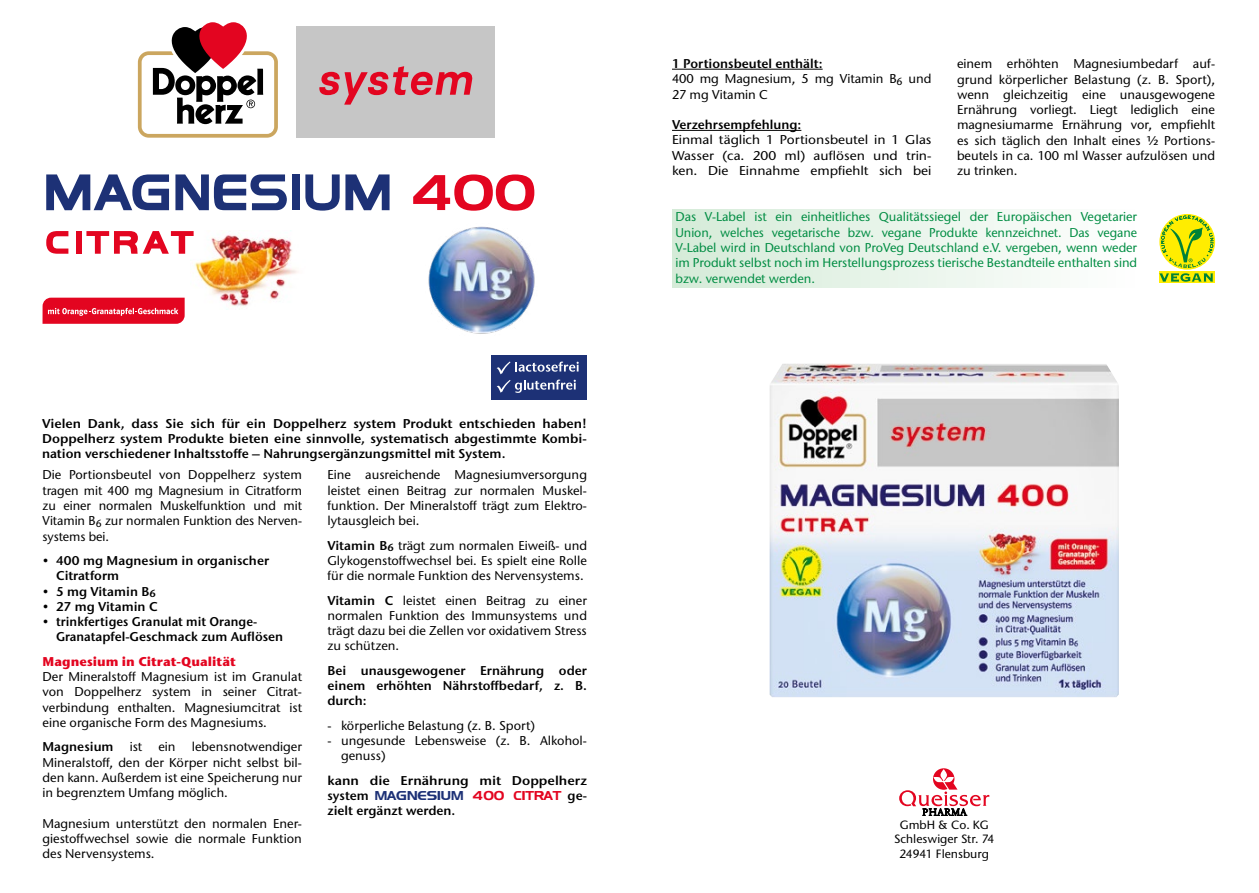
<style>
.page{position:relative;width:1259px;height:893px;background:#fff}
.page>*{position:absolute;margin:0;border:0;box-sizing:border-box;transform-origin:0 0}
.t1{font:500 12.75px/15.3px "Stone Sans ITC Pro";color:#000;text-align:justify}
.t2{font:500 12.75px/15.3px "Stone Sans ITC Pro";color:#018d43;text-align:justify}
.t3{font:600 12.75px/15.3px "Stone Sans ITC Pro";color:#000}
.t4{font:600 12.75px/15.3px "Stone Sans ITC Pro";color:#000;text-align:justify;scale:1.04 1}
.t5{font:500 12.75px/15.3px "Stone Sans ITC Pro";color:#000;text-align:justify;scale:1.07 1}
.t6{font:600 12.75px/15.3px "Stone Sans ITC Pro";color:#000;text-align:justify;scale:1.06 1}
.t7{font:700 12.75px "Stone Sans ITC Pro";color:#e30520}
.t8{font:500 12px/14.4px "Stone Sans ITC Pro";color:#000;text-align:center}
.s1{font-weight:600}
.s2{font-family:"Denmark";font-weight:400;color:#1d3176}
.s3{font-family:"Denmark";font-weight:400;color:#e30520}
</style>
<div class="page">
<div style="left:297px;top:26px;width:198px;height:112px;background:#c6c6c6"></div>
<svg style="left:319px;top:66px;width:154px;height:39px"></svg>
<svg style="left:137px;top:22px;width:141px;height:116px"></svg>
<img style="left:194px;top:230px;width:104px;height:76px">
<img style="left:428px;top:226px;width:107px;height:108px">
<svg style="left:46px;top:231px;width:22px;height:23px"></svg>
<div style="left:76px;top:231px;width:6px;height:23px;background:#e30520"></div>
<svg style="left:86px;top:231px;width:108px;height:23px"></svg>
<svg style="left:46px;top:174px;width:123px;height:36px"></svg>
<svg style="left:175px;top:174px;width:112px;height:36px"></svg>
<div style="left:292px;top:174px;width:8px;height:36px;background:#1d3176"></div>
<svg style="left:305px;top:174px;width:84px;height:37px"></svg>
<svg style="left:413px;top:174px;width:121px;height:37px"></svg>
<svg style="left:43px;top:298px;width:142px;height:26px"></svg>
<hr style="left:672px;top:69px;width:150px;height:1px;background:#000">
<hr style="left:672px;top:130px;width:129px;height:1px;background:#000">
<div style="left:672px;top:209px;width:468px;height:78px;background:linear-gradient(to right,#d5ebd8,#fefefe)"></div>
<svg style="left:1159px;top:216px;width:54px;height:66px"></svg>
<svg style="left:899px;top:768px;width:90px;height:48px"></svg>
<img style="left:769px;top:364px;width:349px;height:333px">
<div style="left:491px;top:355px;width:96px;height:45px;background:#1d3176"></div>
<svg style="left:496px;top:361px;width:83px;height:13px"></svg>
<svg style="left:496px;top:380px;width:80px;height:13px"></svg>
<p class="t4" style="left:42px;top:415px;width:525px">Vielen Dank, dass Sie sich für ein Doppelherz system Produkt entschieden haben!<br>Doppelherz system Produkte bieten eine sinnvolle, systematisch abgestimmte Kombi&shy;nation verschiedener Inhaltsstoffe – Nahrungsergänzungsmittel mit System.</p>
<p class="t1" style="left:43px;top:467px;width:261px">Die Portionsbeutel von Doppelherz system tragen mit 400 mg Magnesium in Citratform zu einer normalen Muskelfunktion und mit Vitamin B<sub>6</sub> zur normalen Funktion des Nerven&shy;systems bei.</p>
<p class="t3" style="left:56px;top:553px;width:215px;text-indent:-14px">• 400 mg Magnesium in organischer<br>Citratform</p>
<p class="t3" style="left:43px;top:583px;width:115px">• 5 mg Vitamin B<sub>6</sub></p>
<p class="t3" style="left:43px;top:599px;width:117px">• 27 mg Vitamin C</p>
<p class="t3" style="left:56px;top:614px;width:229px;text-indent:-13px">• trinkfertiges Granulat mit Orange-<br>Granatapfel-Geschmack zum Auflösen</p>
<p class="t7" style="left:43px;top:653px;width:195px">Magnesium in Citrat-Qualität</p>
<p class="t1" style="left:43px;top:669px;width:261px">Der Mineralstoff Magnesium ist im Granulat von Doppelherz system in seiner Citrat&shy;verbindung enthalten. Magnesiumcitrat ist eine organische Form des Magnesiums.</p>
<p class="t3" style="left:43px;top:739px;width:73px">Magnesium</p>
<p class="t1" style="left:130px;top:739px;width:14px">ist</p>
<p class="t1" style="left:158px;top:739px;width:19px">ein</p>
<p class="t1" style="left:327px;top:467px;width:261px">Eine ausreichende Magnesiumversorgung leistet einen Beitrag zur normalen Muskel&shy;funktion. Der Mineralstoff trägt zum Elektro&shy;lytausgleich bei.</p>
<p class="t1" style="left:327px;top:537px;width:261px"><span class="s1">Vitamin B</span><sub>6</sub> trägt zum normalen Eiweiß- und Glykogenstoffwechsel bei. Es spielt eine Rolle für die normale Funktion des Nervensystems.</p>
<p class="t1" style="left:327px;top:592px;width:261px"><span class="s1">Vitamin C</span> leistet einen Beitrag zu einer normalen Funktion des Immunsystems und trägt dazu bei die Zellen vor oxidativem Stress zu schützen.</p>
<p class="t3" style="left:327px;top:663px;width:261px;text-align:justify">Bei unausgewogener Ernährung oder einem erhöhten Nährstoffbedarf, z. B. durch:</p>
<p class="t1" style="left:327px;top:717px;width:209px">- körperliche Belastung (z. B. Sport)</p>
<p class="t1" style="left:341px;top:733px;width:247px;text-indent:-14px">- ungesunde Lebensweise (z. B. Alkohol&shy;genuss)</p>
<p class="t6" style="left:327px;top:772px;width:246px">kann die Ernährung mit Doppelherz system <span class="s2">MAGNESIUM</span> <span class="s3">400 CITRAT</span> ge&shy;zielt ergänzt werden.</p>
<p class="t1" style="left:43px;top:739px;width:261px;text-indent:149px">lebensnotwendiger Mineralstoff, den der Körper nicht selbst bil&shy;den kann. Außerdem ist eine Speicherung nur in begrenztem Umfang möglich.</p>
<p class="t1" style="left:43px;top:816px;width:261px">Magnesium unterstützt den normalen Ener&shy;giestoffwechsel sowie die normale Funktion des Nervensystems.</p>
<p class="t1" style="left:672px;top:56px;width:261px;text-align:left"><span class="s1">1 Portionsbeutel enthält:<br></span>400 mg Magnesium, 5 mg Vitamin B<sub>6</sub> und<br>27 mg Vitamin C</p>
<p class="t3" style="left:672px;top:117px;width:131px">Verzehrsempfehlung:</p>
<p class="t5" style="left:672px;top:132px;width:244px">Einmal täglich 1 Portionsbeutel in 1 Glas Wasser (ca. 200 ml) auflösen und trin&shy;ken. Die Einnahme empfiehlt sich bei</p>
<p class="t1" style="left:957px;top:56px;width:260px">einem erhöhten Magnesiumbedarf auf&shy;grund körperlicher Belastung (z. B. Sport), wenn gleichzeitig eine unausgewogene Ernährung vorliegt. Liegt lediglich eine magnesiumarme Ernährung vor, empfiehlt es sich täglich den Inhalt eines ½ Portions&shy;beutels in ca. 100 ml Wasser aufzulösen und zu trinken.</p>
<p class="t2" style="left:675px;top:209px;width:463px">Das V-Label ist ein einheitliches Qualitätssiegel der Europäischen Vegetarier Union, welches vegetarische bzw. vegane Produkte kennzeichnet. Das vegane V-Label wird in Deutschland von ProVeg Deutschland e.V. vergeben, wenn weder im Produkt selbst noch im Herstellungsprozess tierische Bestandteile enthalten sind bzw. verwendet werden.</p>
<p class="t8" style="left:894px;top:817px;width:102px">GmbH &amp; Co. KG<br>Schleswiger Str. 74<br>24941 Flensburg</p>
</div>
